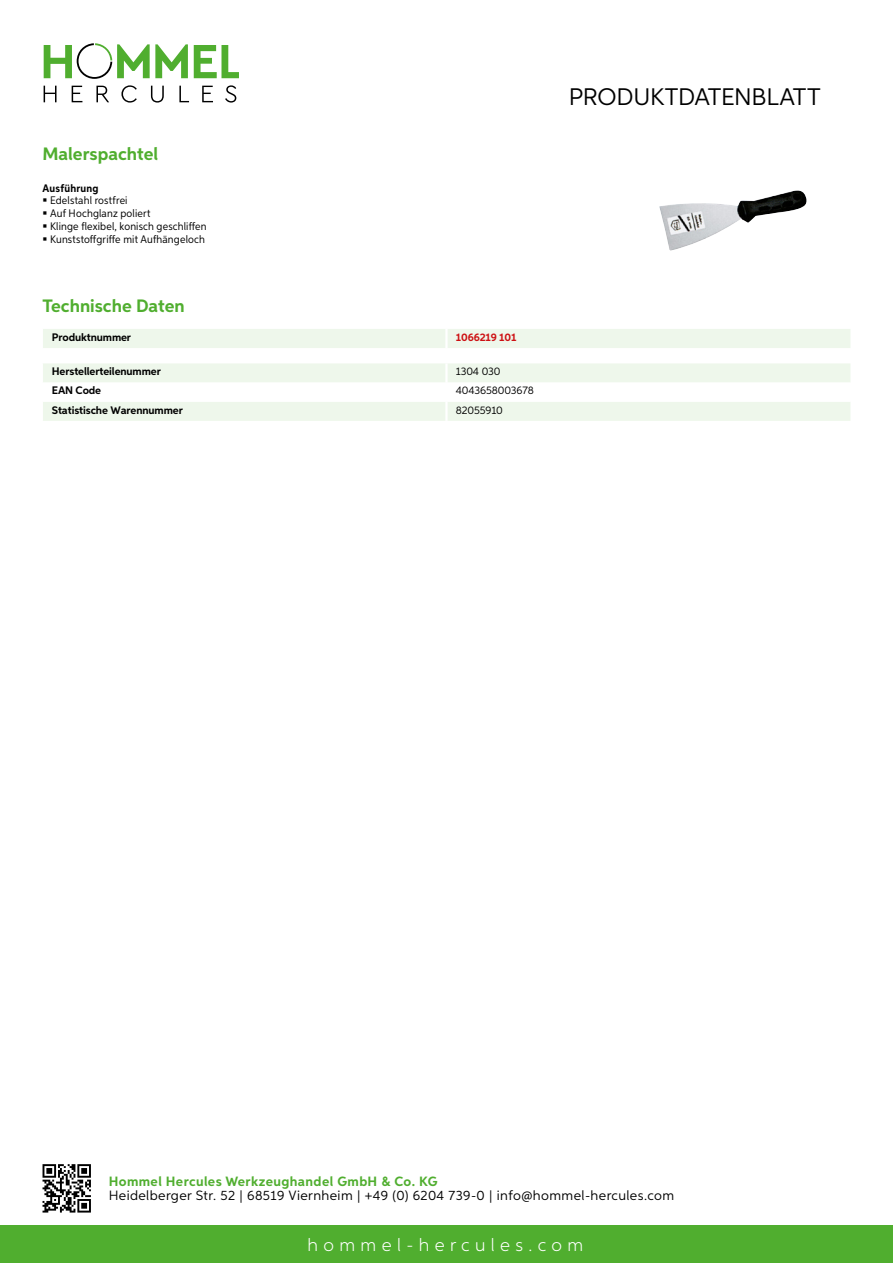
<style>
.page{position:relative;width:893px;height:1263px;background:#fff}
.page>*{position:absolute;margin:0;border:0;box-sizing:border-box;transform-origin:0 0}
.t1{font:24px "Aspira";letter-spacing:-.01em;color:#000}
.t2{font:700 18px "Aspira";color:#50ae2f}
.t3{font:300 18px "Aspira";letter-spacing:.3em;color:#fff}
.t4{font:13.5px "Aspira";letter-spacing:.03em;color:#000}
.t5{font:700 13.5px "Aspira";letter-spacing:.03em;color:#50ae2f}
.t6{font:10.95px/12.8px "Aspira Nar";letter-spacing:.015em;color:#000}
.t7{font:700 10.95px "Aspira";letter-spacing:-.01em;color:#000}
.t8{font:10.95px "Aspira";letter-spacing:-.01em;color:#000}
.t9{font:700 10.95px "Aspira";letter-spacing:-.01em;color:#cd1013}
.t10{font:700 10.95px "Aspira Nar";letter-spacing:.02em;color:#000}
</style>
<div class="page">
<div style="left:0;top:1226px;width:893px;height:37px;background:#50ae2f"></div>
<svg style="left:43px;top:1164px;width:48px;height:48px"></svg>
<svg style="left:194px;top:45px;width:45px;height:33px"></svg>
<svg style="left:44px;top:43px;width:144px;height:36px"></svg>
<svg style="left:44px;top:86px;width:13px;height:16px"></svg>
<svg style="left:72px;top:86px;width:10px;height:16px"></svg>
<svg style="left:96px;top:86px;width:13px;height:16px"></svg>
<svg style="left:121px;top:85px;width:16px;height:18px"></svg>
<svg style="left:151px;top:86px;width:13px;height:17px"></svg>
<svg style="left:179px;top:86px;width:10px;height:16px"></svg>
<svg style="left:202px;top:86px;width:11px;height:16px"></svg>
<svg style="left:225px;top:85px;width:11px;height:18px"></svg>
<div style="left:43px;top:329px;width:807px;height:19px;background:#eef7eb"></div>
<hr style="left:445px;top:329px;width:3px;height:19px;background:#fff">
<svg style="left:43px;top:363px;width:807px;height:58px"></svg>
<hr style="left:445px;top:402px;width:3px;height:19px;background:#fff">
<img style="left:659px;top:190px;width:148px;height:61px">
<h2 class="t2" style="left:43px;top:142px;width:117px">Malerspachtel</h2>
<p class="t10" style="left:43px;top:181px;width:58px">Ausführung</p>
<p class="t6" style="left:50px;top:194px;width:158px">Edelstahl rostfrei<br>Auf Hochglanz poliert<br>Klinge flexibel, konisch geschliffen<br>Kunststoffgriffe mit Aufhängeloch</p>
<h2 class="t2" style="left:43px;top:295px;width:144px">Technische Daten</h2>
<p class="t7" style="left:52px;top:330px;width:81px">Produktnummer</p>
<p class="t9" style="left:456px;top:330px;width:62px">1066219 101</p>
<p class="t7" style="left:52px;top:365px;width:111px">Herstellerteilenummer</p>
<p class="t8" style="left:456px;top:365px;width:46px">1304 030</p>
<p class="t7" style="left:52px;top:384px;width:51px">EAN Code</p>
<p class="t8" style="left:456px;top:384px;width:79px">4043658003678</p>
<p class="t7" style="left:52px;top:403px;width:132px">Statistische Warennummer</p>
<p class="t8" style="left:456px;top:403px;width:49px">82055910</p>
<h1 class="t1" style="left:569px;top:82px;width:253px">Produktdatenblatt</h1>
<p class="t5" style="left:109px;top:1172px;width:330px">Hommel Hercules Werkzeughandel GmbH &amp; Co. KG</p>
<p class="t4" style="left:109px;top:1187px;width:567px">Heidelberger Str. 52 | 68519 Viernheim | +49 (0) 6204 739-0 | info@hommel-hercules.com</p>
<h2 class="t3" style="left:307px;top:1234px;width:277px">hommel-hercules.com</h2>
</div>
